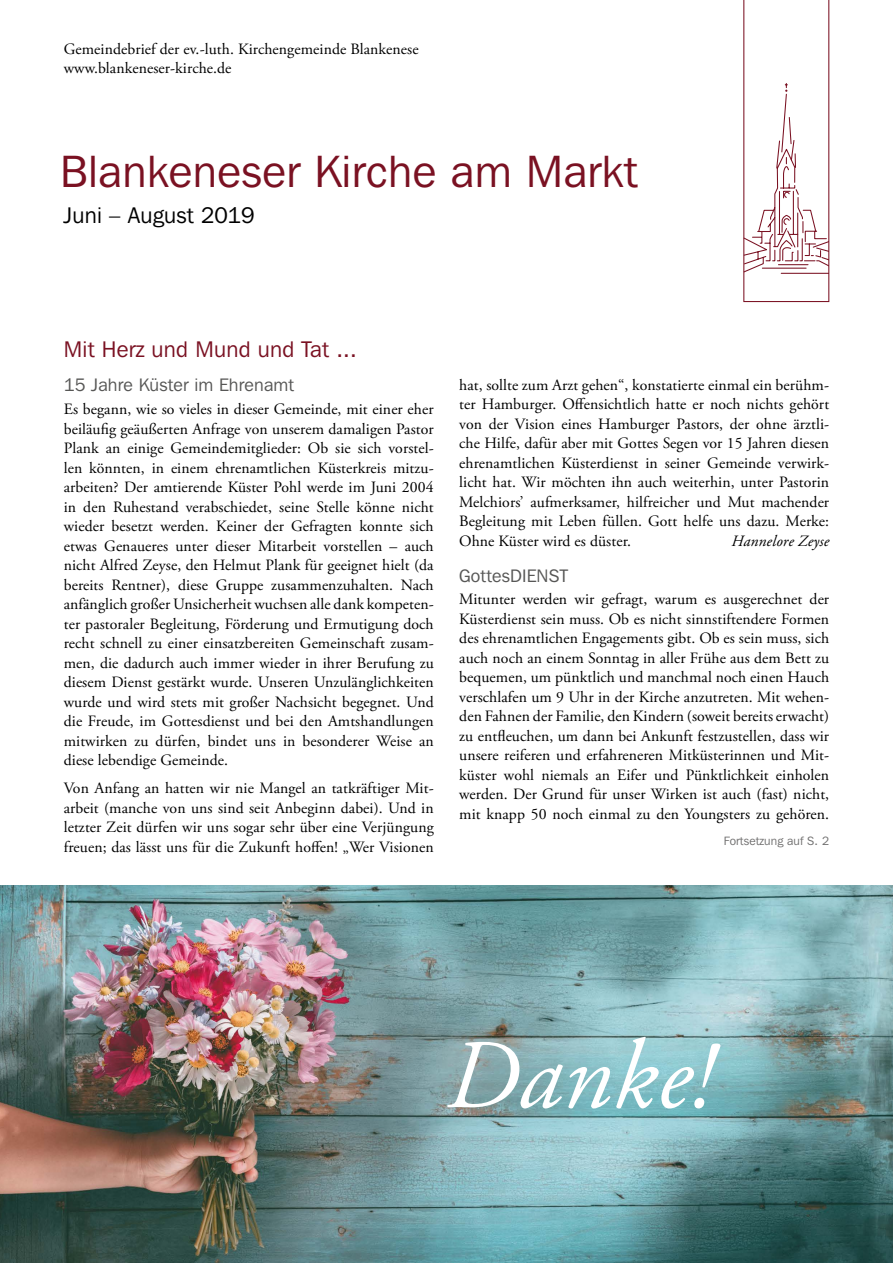
<style>
.page{position:relative;width:893px;height:1263px;background:#fff}
.page>*{position:absolute;margin:0;border:0;box-sizing:border-box;transform-origin:0 0}
.text{font:italic 98.4px "Adobe Garamond Pro";letter-spacing:.005em;color:#fff}
.head{font:45px "Franklin Gothic IT Cby BT";letter-spacing:.01em;color:#7a1122}
.head-2{font:22.5px "Franklin Gothic IT Cby BT";letter-spacing:.01em;color:#7a1122}
.head-3{font:22.5px "Franklin Gothic IT Cby BT";letter-spacing:.01em;color:#000}
.zwischenheadline{font:18px "Franklin Gothic IT Cby BT";letter-spacing:.01em;color:#575756}
.text-2{font:15.75px/19.5px "Adobe Garamond Pro";letter-spacing:.005em;color:#000;text-align:justify}
.text-3{font:italic 15.75px "Adobe Garamond Pro";letter-spacing:.01em;color:#000}
.info_preis_bu{font:12px "Franklin Gothic IT Cby BT";letter-spacing:.01em;color:#706f6f}
</style>
<div class="page">
<svg style="left:743px;top:0;width:86px;height:302px"></svg>
<img style="left:0;top:886px;width:893px;height:377px">
<p class="text-2" style="left:64px;top:40px;width:356px">Gemeindebrief der ev.-luth. Kirchengemeinde Blankenese www.blankeneser-kirche.de</p>
<p class="head" style="left:60px;top:144px;width:579px">Blankeneser Kirche am Markt</p>
<p class="head-3" style="left:64px;top:202px;width:192px">Juni – August 2019</p>
<p class="head-2" style="left:64px;top:336px;width:295px">Mit Herz und Mund und Tat ...</p>
<p class="zwischenheadline" style="left:64px;top:374px;width:232px">15 Jahre Küster im Ehrenamt</p>
<p class="text-2" style="left:64px;top:400px;width:371px">Es begann, wie so vieles in dieser Gemeinde, mit einer eher beiläufig geäußerten Anfrage von unserem damaligen Pastor Plank an einige Gemeindemitglieder: Ob sie sich vorstel&shy;len könnten, in einem ehrenamtlichen Küsterkreis mitzu&shy;arbeiten? Der amtierende Küster Pohl werde im Juni 2004 in den Ruhestand verabschiedet, seine Stelle könne nicht wieder besetzt werden. Keiner der Gefragten konnte sich etwas Genaueres unter dieser Mitarbeit vorstellen – auch nicht Alfred Zeyse, den Helmut Plank für geeignet hielt (da bereits Rentner), diese Gruppe zusammenzuhalten. Nach anfänglich großer Unsicherheit wuchsen alle dank kompeten&shy;ter pastoraler Begleitung, Förderung und Ermutigung doch recht schnell zu einer einsatzbereiten Gemeinschaft zusam&shy;men, die dadurch auch immer wieder in ihrer Berufung zu diesem Dienst gestärkt wurde. Unseren Unzulänglichkeiten wurde und wird stets mit großer Nachsicht begegnet. Und die Freude, im Gottesdienst und bei den Amtshandlungen mitwirken zu dürfen, bindet uns in besonderer Weise an diese lebendige Gemeinde.</p>
<p class="text-2" style="left:64px;top:779px;width:371px">Von Anfang an hatten wir nie Mangel an tatkräftiger Mit&shy;arbeit (manche von uns sind seit Anbeginn dabei). Und in letzter Zeit dürfen wir uns sogar sehr über eine Verjüngung freuen; das lässt uns für die Zukunft hoffen! „Wer Visionen</p>
<p class="text-2" style="left:459px;top:375px;width:371px">hat, sollte zum Arzt gehen“, konstatierte einmal ein berühm&shy;ter Hamburger. Offensichtlich hatte er noch nichts gehört von der Vision eines Hamburger Pastors, der ohne ärztli&shy;che Hilfe, dafür aber mit Gottes Segen vor 15 Jahren diesen ehrenamtlichen Küsterdienst in seiner Gemeinde verwirk&shy;licht hat. Wir möchten ihn auch weiterhin, unter Pastorin Melchiors’ aufmerksamer, hilfreicher und Mut machender Begleitung mit Leben füllen. Gott helfe uns dazu. Merke:<br>Ohne Küster wird es düster.</p>
<p class="text-3" style="left:731px;top:531px;width:99px">Hannelore Zeyse</p>
<p class="zwischenheadline" style="left:459px;top:564px;width:110px">GottesDIENST</p>
<p class="text-2" style="left:459px;top:590px;width:371px">Mitunter werden wir gefragt, warum es ausgerechnet der Küsterdienst sein muss. Ob es nicht sinnstiftendere Formen des ehrenamtlichen Engagements gibt. Ob es sein muss, sich auch noch an einem Sonntag in aller Frühe aus dem Bett zu bequemen, um pünktlich und manchmal noch einen Hauch verschlafen um 9 Uhr in der Kirche anzutreten. Mit wehen&shy;den Fahnen der Familie, den Kindern (soweit bereits erwacht) zu entfleuchen, um dann bei Ankunft festzustellen, dass wir unsere reiferen und erfahreneren Mitküsterinnen und Mit&shy;küster wohl niemals an Eifer und Pünktlichkeit einholen werden. Der Grund für unser Wirken ist auch (fast) nicht, mit knapp 50 noch einmal zu den Youngsters zu gehören.</p>
<p class="info_preis_bu" style="left:724px;top:834px;width:107px">Fortsetzung auf S. 2</p>
<p class="text" style="left:446px;top:1017px;width:267px">Danke!</p>
</div>
